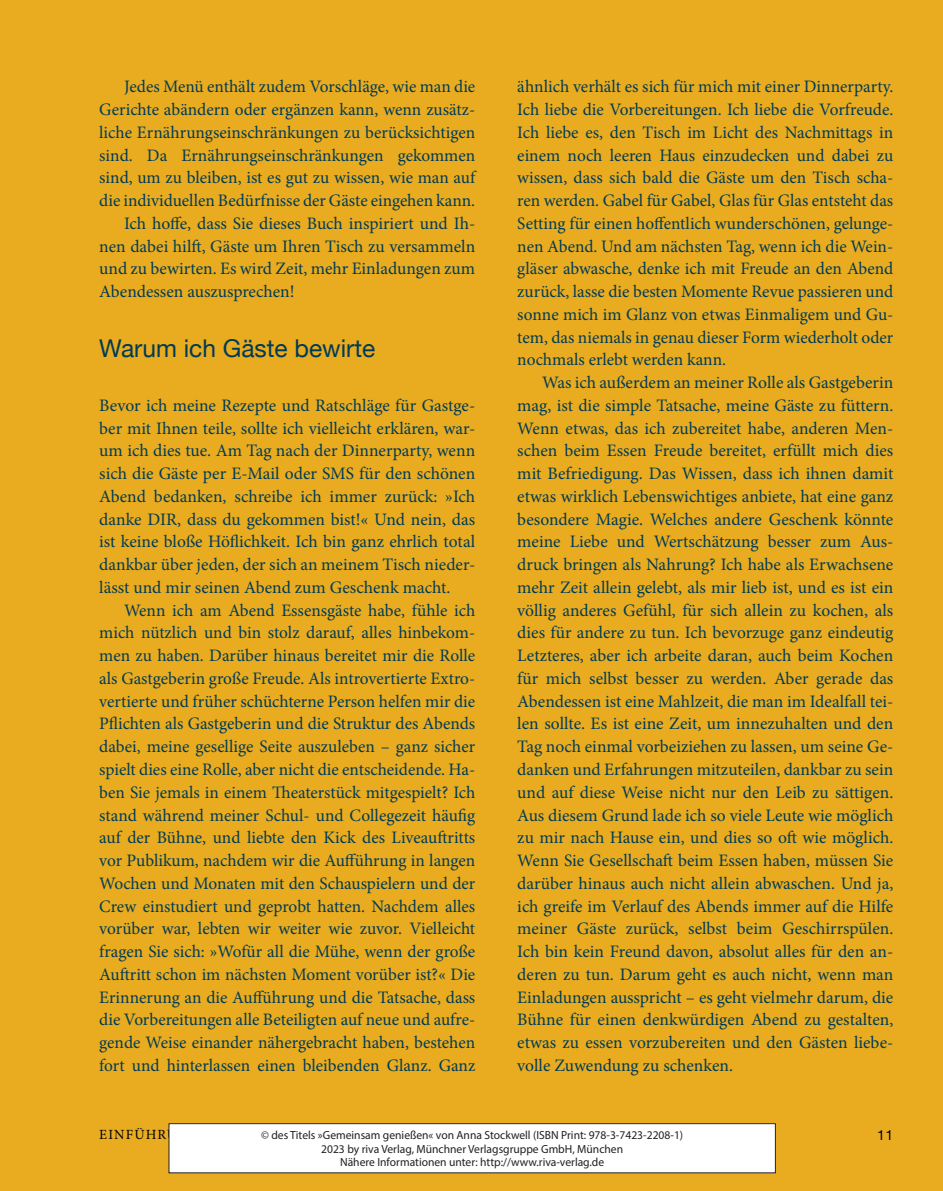
<style>
.page{position:relative;width:943px;height:1191px;background:#e9ab1f}
.page>*{position:absolute;margin:0;border:0;box-sizing:border-box;transform-origin:0 0}
.t1{font:24.5px "Helvetica Neue";color:#003b55}
.t2{font:17.5px/22.8px "Minion Pro";color:#003b55;text-align:justify}
.t3{font:14px "Minion Pro";color:#000}
.t4{font:14px "Helvetica Neue";color:#000}
.t5{font:11.72px/13.8px "Myriad Pro";color:#231f20;text-align:center}
</style>
<div class="page">
<div style="left:169px;top:1123px;width:606px;height:49px;background:#fff"></div>
<div style="left:168px;top:1123px;width:607px;height:50px;border:1px solid #231f20"></div>
<p class="t2" style="left:124px;top:75px;width:353px">Jedes Menü enthält zudem Vorschläge, wie man die</p>
<p class="t2" style="left:99px;top:98px;width:377px">Gerichte abändern oder ergänzen kann, wenn zusätz-</p>
<p class="t2" style="left:99px;top:121px;width:377px">liche Ernährungseinschränkungen zu berücksichtigen</p>
<p class="t2" style="left:99px;top:144px;width:377px">sind. Da Ernährungseinschränkungen gekommen</p>
<p class="t2" style="left:99px;top:166px;width:377px">sind, um zu bleiben, ist es gut zu wissen, wie man auf</p>
<p class="t2" style="left:99px;top:189px;width:377px">die individuellen Bedürfnisse der Gäste eingehen kann.</p>
<p class="t2" style="left:124px;top:212px;width:353px">Ich hoffe, dass Sie dieses Buch inspiriert und Ih-</p>
<p class="t2" style="left:99px;top:235px;width:377px">nen dabei hilft, Gäste um Ihren Tisch zu versammeln</p>
<p class="t2" style="left:99px;top:257px;width:377px">und zu bewirten. Es wird Zeit, mehr Einladungen zum</p>
<p class="t2" style="left:99px;top:280px;width:197px">Abendessen auszusprechen!</p>
<h1 class="t1" style="left:99px;top:330px;width:277px">Warum ich Gäste bewirte</h1>
<p class="t2" style="left:99px;top:394px;width:377px">Bevor ich meine Rezepte und Ratschläge für Gastge&shy;ber mit Ihnen teile, sollte ich vielleicht erklären, war&shy;um ich dies tue. Am Tag nach der Dinnerparty, wenn sich die Gäste per E-Mail oder SMS für den schönen Abend bedanken, schreibe ich immer zurück: »Ich danke DIR, dass du gekommen bist!« Und nein, das ist keine bloße Höflichkeit. Ich bin ganz ehrlich total dankbar über jeden, der sich an meinem Tisch nieder&shy;lässt und mir seinen Abend zum Geschenk macht.</p>
<p class="t2" style="left:99px;top:599px;width:377px;text-indent:25px">Wenn ich am Abend Essensgäste habe, fühle ich mich nützlich und bin stolz darauf, alles hinbekom&shy;men zu haben. Darüber hinaus bereitet mir die Rolle als Gastgeberin große Freude. Als introvertierte Extro&shy;vertierte und früher schüchterne Person helfen mir die Pflichten als Gastgeberin und die Struktur des Abends dabei, meine gesellige Seite auszuleben – ganz sicher spielt dies eine Rolle, aber nicht die entscheidende. Ha&shy;ben Sie jemals in einem Theaterstück mitgespielt? Ich stand während meiner Schul- und Collegezeit häufig auf der Bühne, und liebte den Kick des Liveauftritts vor Publikum, nachdem wir die Aufführung in langen Wochen und Monaten mit den Schauspielern und der Crew einstudiert und geprobt hatten. Nachdem alles vorüber war, lebten wir weiter wie zuvor. Vielleicht fragen Sie sich: »Wofür all die Mühe, wenn der große Auftritt schon im nächsten Moment vorüber ist?« Die Erinnerung an die Aufführung und die Tatsache, dass die Vorbereitungen alle Beteiligten auf neue und aufre&shy;gende Weise einander nähergebracht haben, bestehen fort und hinterlassen einen bleibenden Glanz. Ganz</p>
<p class="t2" style="left:517px;top:75px;width:377px">ähnlich verhält es sich für mich mit einer Dinnerparty.<br>Ich liebe die Vorbereitungen. Ich liebe die Vorfreude.<br>Ich liebe es, den Tisch im Licht des Nachmittags in einem noch leeren Haus einzudecken und dabei zu wissen, dass sich bald die Gäste um den Tisch scha&shy;ren werden. Gabel für Gabel, Glas für Glas entsteht das Setting für einen hoffentlich wunderschönen, gelunge&shy;nen Abend. Und am nächsten Tag, wenn ich die Wein&shy;gläser abwasche, denke ich mit Freude an den Abend zurück, lasse die besten Momente Revue passieren und sonne mich im Glanz von etwas Einmaligem und Gu&shy;tem, das niemals in genau dieser Form wiederholt oder nochmals erlebt werden kann.</p>
<p class="t2" style="left:517px;top:371px;width:377px;text-indent:25px">Was ich außerdem an meiner Rolle als Gastgeberin mag, ist die simple Tatsache, meine Gäste zu füttern.<br>Wenn etwas, das ich zubereitet habe, anderen Men&shy;schen beim Essen Freude bereitet, erfüllt mich dies mit Befriedigung. Das Wissen, dass ich ihnen damit etwas wirklich Lebenswichtiges anbiete, hat eine ganz besondere Magie. Welches andere Geschenk könnte meine Liebe und Wertschätzung besser zum Aus&shy;druck bringen als Nahrung? Ich habe als Erwachsene mehr Zeit allein gelebt, als mir lieb ist, und es ist ein völlig anderes Gefühl, für sich allein zu kochen, als dies für andere zu tun. Ich bevorzuge ganz eindeutig Letzteres, aber ich arbeite daran, auch beim Kochen für mich selbst besser zu werden. Aber gerade das Abendessen ist eine Mahlzeit, die man im Idealfall tei&shy;len sollte. Es ist eine Zeit, um innezuhalten und den Tag noch einmal vorbeiziehen zu lassen, um seine Ge&shy;danken und Erfahrungen mitzuteilen, dankbar zu sein und auf diese Weise nicht nur den Leib zu sättigen.<br>Aus diesem Grund lade ich so viele Leute wie möglich zu mir nach Hause ein, und dies so oft wie möglich.<br>Wenn Sie Gesellschaft beim Essen haben, müssen Sie darüber hinaus auch nicht allein abwaschen. Und ja, ich greife im Verlauf des Abends immer auf die Hilfe meiner Gäste zurück, selbst beim Geschirrspülen.<br>Ich bin kein Freund davon, absolut alles für den an&shy;deren zu tun. Darum geht es auch nicht, wenn man Einladungen ausspricht – es geht vielmehr darum, die Bühne für einen denkwürdigen Abend zu gestalten, etwas zu essen vorzubereiten und den Gästen liebe&shy;volle Zuwendung zu schenken.</p>
<p class="t3" style="left:99px;top:1125px;width:21px">Einführung</p>
<p class="t4" style="left:877px;top:1124px;width:18px">11</p>
<p class="t5" style="left:261px;top:1127px;width:423px">© des Titels »Gemeinsam genießen« von Anna Stockwell (ISBN Print: 978-3-7423-2208-1)<br>2023 by riva Verlag, Münchner Verlagsgruppe GmbH, München<br>Nähere Informationen unter: http://www.riva-verlag.de</p>
</div>
